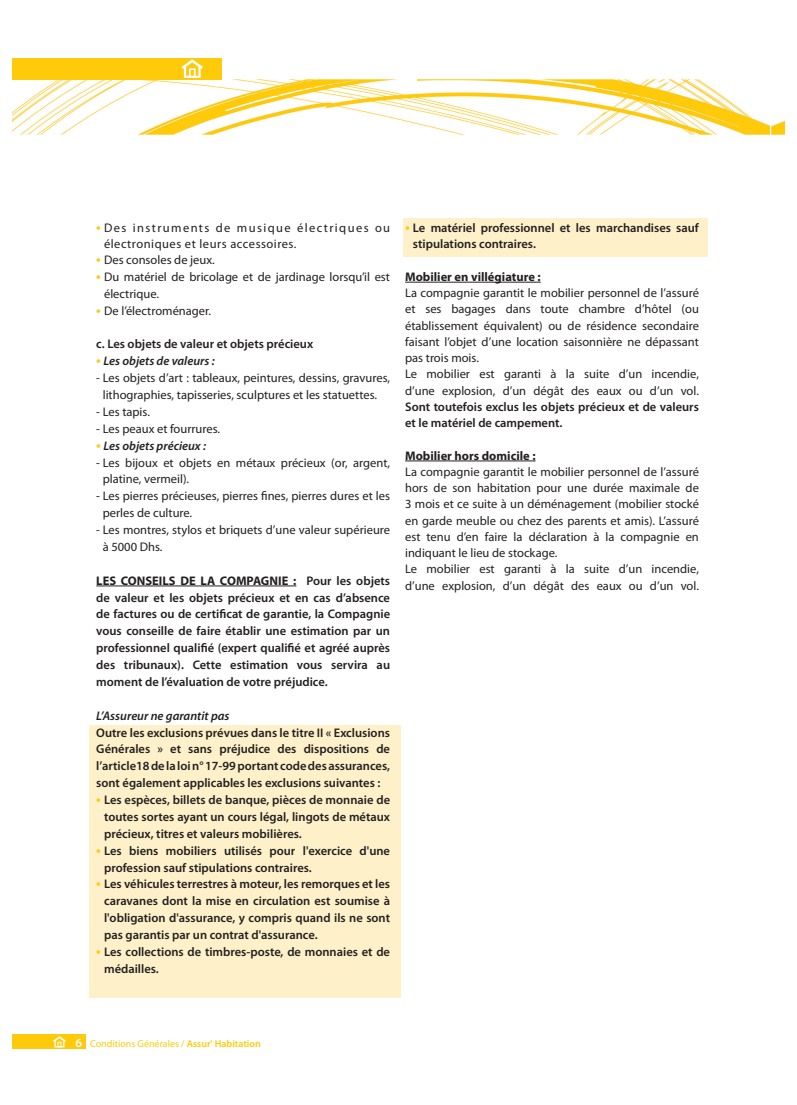
<style>
.page{position:relative;width:797px;height:1105px;background:#fff}
.page>*{position:absolute;margin:0;border:0;box-sizing:border-box;transform-origin:0 0}
.t1{font:600 12.5px/16.9px "Myriad Pro";color:#231f20;text-align:justify}
.t2{font:12.5px/16.2px "Myriad Pro";color:#231f20}
.t3{font:12.5px/16.2px "Myriad Pro";letter-spacing:.11em;color:#231f20}
.t4{font:italic 600 12.5px "Myriad Pro";color:#231f20}
.t5{font:700 12.5px "Myriad Pro";color:#231f20}
.t6{font:10px "Myriad Pro";color:#feca0a}
.s1{font-weight:600;font-size:15px;color:#feca0a}
.s2{font-size:15px;color:#feca0a}
.s3{font-weight:700}
.s4{font-weight:600;font-size:12.5px;color:#fff}
.s5{font-weight:600}
</style>
<div class="page">
<div style="left:12px;top:1035px;width:74px;height:14px;background:#feca0a"></div>
<img style="left:12px;top:79px;width:758px;height:55px">
<img style="left:771px;top:120px;width:14px;height:14px">
<div style="left:12px;top:58px;width:209px;height:21px;background:#feca0a"></div>
<svg style="left:181px;top:59px;width:22px;height:19px"></svg>
<svg style="left:53px;top:1036px;width:13px;height:11px"></svg>
<div style="left:403px;top:218px;width:304px;height:39px;background:#fef1c9"></div>
<div style="left:89px;top:725px;width:311px;height:272px;background:#fef1c9"></div>
<hr style="left:96px;top:586px;width:200px;height:1px;background:#231f20">
<hr style="left:405px;top:282px;width:135px;height:1px;background:#231f20">
<hr style="left:405px;top:461px;width:130px;height:1px;background:#231f20">
<p class="t3" style="left:104px;top:219px;width:287px;text-indent:-8px"><span class="s1">•</span> Des instruments de musique électriques ou électroniques et leurs accessoires.</p>
<p class="t2" style="left:96px;top:252px;width:120px"><span class="s1">•</span> Des consoles de jeux.</p>
<p class="t2" style="left:104px;top:268px;width:287px;line-height:16.9px;text-indent:-8px"><span class="s1">•</span> Du matériel de bricolage et de jardinage lorsqu’il est électrique.</p>
<p class="t2" style="left:96px;top:303px;width:116px"><span class="s1">•</span> De l’électroménager.</p>
<p class="t1" style="left:96px;top:335px;width:218px">c. Les objets de valeur et objets précieux</p>
<p class="t4" style="left:96px;top:353px;width:120px"><span class="s2">•</span> Les objets de valeurs :</p>
<p class="t2" style="left:96px;top:370px;width:295px;line-height:16.9px;text-align:center">- Les objets d’art : tableaux, peintures, dessins, gravures, lithographies, tapisseries, sculptures et les statuettes.</p>
<p class="t2" style="left:96px;top:404px;width:55px">- Les tapis.</p>
<p class="t2" style="left:96px;top:421px;width:125px">- Les peaux et fourrures.</p>
<p class="t4" style="left:96px;top:437px;width:111px"><span class="s2">•</span> Les objets précieux :</p>
<p class="t2" style="left:103px;top:454px;width:289px;line-height:16.9px;text-indent:-6px">- Les bijoux et objets en métaux précieux (or, argent, platine, vermeil).</p>
<p class="t2" style="left:103px;top:488px;width:289px;line-height:16.9px;text-indent:-6px">- Les pierres précieuses, pierres fines, pierres dures et les perles de culture.</p>
<p class="t2" style="left:103px;top:522px;width:289px;line-height:16.9px;text-indent:-6px">- Les montres, stylos et briquets d’une valeur supérieure à 5000 Dhs.</p>
<p class="t1" style="left:96px;top:572px;width:295px"><span class="s3">LES CONSEILS DE LA COMPAGNIE :</span> Pour les objets de valeur et les objets précieux et en cas d’absence de factures ou de certificat de garantie, la Compagnie vous conseille de faire établir une estimation par un professionnel qualifié (expert qualifié et agréé auprès des tribunaux). Cette estimation vous servira au moment de l’évaluation de votre préjudice.</p>
<p class="t4" style="left:96px;top:707px;width:135px">L’Assureur ne garantit pas</p>
<p class="t1" style="left:96px;top:724px;width:295px">Outre les exclusions prévues dans le titre II « Exclusions Générales » et sans préjudice des dispositions de l’article18 de la loi n° 17-99 portant code des assurances, sont également applicables les exclusions suivantes :</p>
<p class="t1" style="left:104px;top:791px;width:287px;text-indent:-8px"><span class="s2">•</span> Les espèces, billets de banque, pièces de monnaie de toutes sortes ayant un cours légal, lingots de métaux précieux, titres et valeurs mobilières.</p>
<p class="t1" style="left:104px;top:842px;width:287px;text-indent:-8px"><span class="s2">•</span> Les biens mobiliers utilisés pour l'exercice d'une profession sauf stipulations contraires.</p>
<p class="t1" style="left:104px;top:875px;width:287px;text-indent:-8px"><span class="s2">•</span> Les véhicules terrestres à moteur, les remorques et les caravanes dont la mise en circulation est soumise à l'obligation d'assurance, y compris quand ils ne sont pas garantis par un contrat d'assurance.</p>
<p class="t1" style="left:104px;top:943px;width:287px;text-indent:-8px"><span class="s2">•</span> Les collections de timbres-poste, de monnaies et de médailles.</p>
<p class="t1" style="left:413px;top:219px;width:287px;text-indent:-8px"><span class="s2">•</span> Le matériel professionnel et les marchandises sauf stipulations contraires.</p>
<p class="t5" style="left:405px;top:269px;width:137px">Mobilier en villégiature :</p>
<p class="t2" style="left:405px;top:285px;width:295px">La compagnie garantit le mobilier personnel de l’assuré et ses bagages dans toute chambre d’hôtel (ou établissement équivalent) ou de résidence secondaire faisant l’objet d’une location saisonnière ne dépassant pas trois mois.<br>Le mobilier est garanti à la suite d’un incendie, d’une explosion, d’un dégât des eaux ou d’un vol.</p>
<p class="t1" style="left:405px;top:398px;width:295px;line-height:16.2px">Sont toutefois exclus les objets précieux et de valeurs et le matériel de campement.</p>
<p class="t5" style="left:405px;top:447px;width:132px">Mobilier hors domicile :</p>
<p class="t2" style="left:405px;top:464px;width:295px">La compagnie garantit le mobilier personnel de l’assuré hors de son habitation pour une durée maximale de 3 mois et ce suite à un déménagement (mobilier stocké en garde meuble ou chez des parents et amis). L’assuré est tenu d’en faire la déclaration à la compagnie en indiquant le lieu de stockage.<br>Le mobilier est garanti à la suite d’un incendie, d’une explosion, d’un dégât des eaux ou d’un vol.</p>
<p class="t6" style="left:75px;top:1038px;width:187px"><span class="s4">6</span> Conditions Générales / <span class="s5">Assur' Habitation</span></p>
</div>
